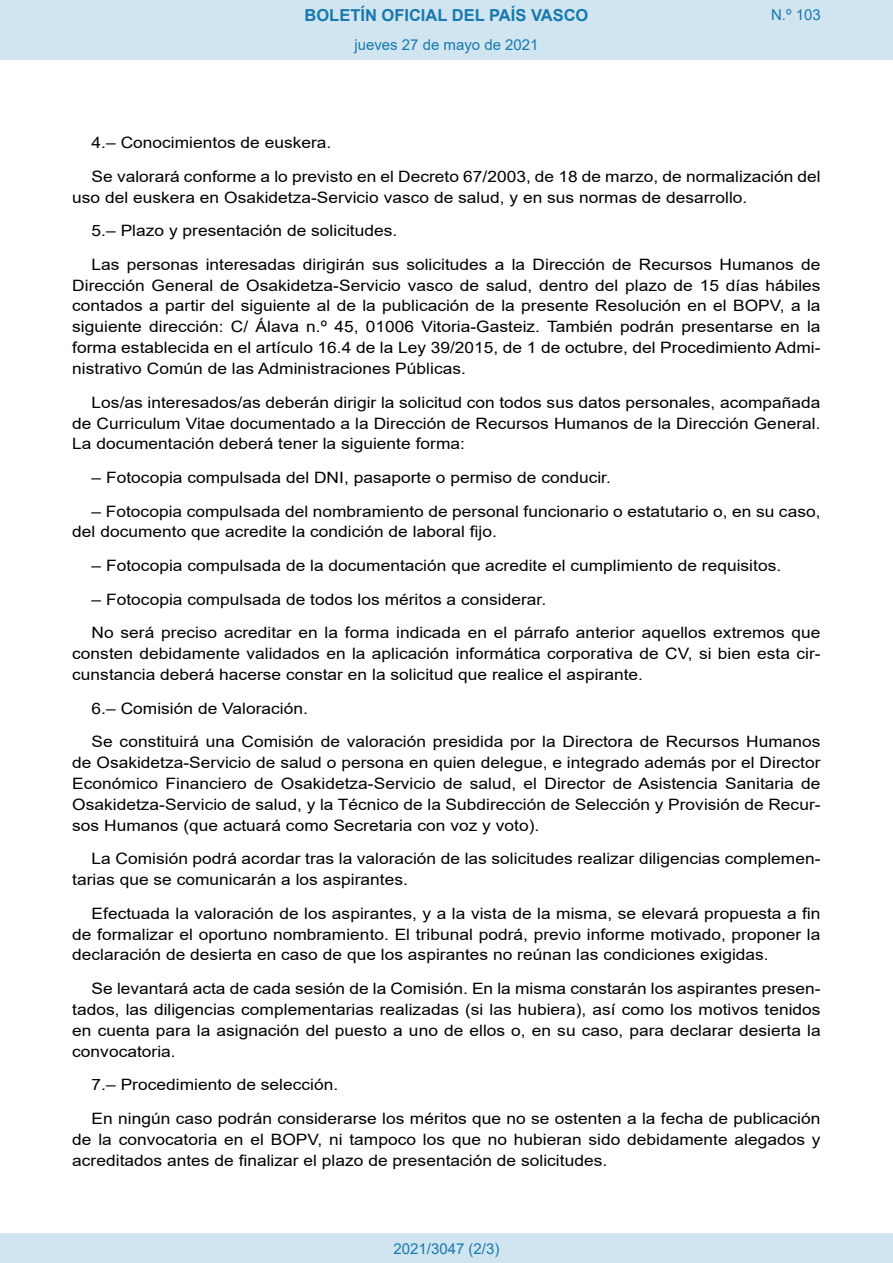
<style>
.page{position:relative;width:893px;height:1263px;background:#fff}
.page>*{position:absolute;margin:0;border:0;box-sizing:border-box;transform-origin:0 0}
.t1{font:700 16.5px "Arial";color:#1879ad}
.BOPVDetalle{font:15.6px/20.9px "Arial";color:#000;text-align:justify;scale:1.11 1}
.Paginacion_Centro{font:15px "Arial";color:#1879ad}
</style>
<div class="page">
<div style="left:0;top:0;width:893px;height:60px;background:#d0e5f0"></div>
<div style="left:0;top:1233px;width:893px;height:30px;background:#d0e5f0"></div>
<p class="t1" style="left:305px;top:3px;width:285px">BOLETÍN OFICIAL DEL PAÍS VASCO</p>
<p class="Paginacion_Centro" style="left:354px;top:35px;width:186px">jueves 27 de mayo de 2021</p>
<p class="Paginacion_Centro" style="left:771px;top:5px;width:51px">N.º 103</p>
<p class="BOPVDetalle" style="left:92px;top:132px;width:218px">4.– Conocimientos de euskera.</p>
<p class="BOPVDetalle" style="left:72px;top:166px;width:676px;text-indent:19px">Se valorará conforme a lo previsto en el Decreto 67/2003, de 18 de marzo, de normalización del uso del euskera en Osakidetza-Servicio vasco de salud, y en sus normas de desarrollo.</p>
<p class="BOPVDetalle" style="left:92px;top:220px;width:277px">5.– Plazo y presentación de solicitudes.</p>
<p class="BOPVDetalle" style="left:72px;top:254px;width:676px;text-indent:19px">Las personas interesadas dirigirán sus solicitudes a la Dirección de Recursos Humanos de Dirección General de Osakidetza-Servicio vasco de salud, dentro del plazo de 15 días hábiles contados a partir del siguiente al de la publicación de la presente Resolución en el BOPV, a la siguiente dirección: C/ Álava n.º 45, 01006 Vitoria-Gasteiz. También podrán presentarse en la forma establecida en el artículo 16.4 de la Ley 39/2015, de 1 de octubre, del Procedimiento Admi&shy;nistrativo Común de las Administraciones Públicas.</p>
<p class="BOPVDetalle" style="left:72px;top:392px;width:676px;text-indent:19px">Los/as interesados/as deberán dirigir la solicitud con todos sus datos personales, acompañada de Curriculum Vitae documentado a la Dirección de Recursos Humanos de la Dirección General.<br>La documentación deberá tener la siguiente forma:</p>
<p class="BOPVDetalle" style="left:92px;top:467px;width:469px">– Fotocopia compulsada del DNI, pasaporte o permiso de conducir.</p>
<p class="BOPVDetalle" style="left:72px;top:501px;width:676px;text-indent:19px">– Fotocopia compulsada del nombramiento de personal funcionario o estatutario o, en su caso, del documento que acredite la condición de laboral fijo.</p>
<p class="BOPVDetalle" style="left:92px;top:555px;width:623px">– Fotocopia compulsada de la documentación que acredite el cumplimiento de requisitos.</p>
<p class="BOPVDetalle" style="left:92px;top:589px;width:411px">– Fotocopia compulsada de todos los méritos a considerar.</p>
<p class="BOPVDetalle" style="left:72px;top:622px;width:676px;text-indent:19px">No será preciso acreditar en la forma indicada en el párrafo anterior aquellos extremos que consten debidamente validados en la aplicación informática corporativa de CV, si bien esta cir&shy;cunstancia deberá hacerse constar en la solicitud que realice el aspirante.</p>
<p class="BOPVDetalle" style="left:92px;top:697px;width:196px">6.– Comisión de Valoración.</p>
<p class="BOPVDetalle" style="left:72px;top:731px;width:676px;text-indent:19px">Se constituirá una Comisión de valoración presidida por la Directora de Recursos Humanos de Osakidetza-Servicio de salud o persona en quien delegue, e integrado además por el Director Económico Financiero de Osakidetza-Servicio de salud, el Director de Asistencia Sanitaria de Osakidetza-Servicio de salud, y la Técnico de la Subdirección de Selección y Provisión de Recur&shy;sos Humanos (que actuará como Secretaria con voz y voto).</p>
<p class="BOPVDetalle" style="left:72px;top:848px;width:676px;text-indent:19px">La Comisión podrá acordar tras la valoración de las solicitudes realizar diligencias complemen&shy;tarias que se comunicarán a los aspirantes.</p>
<p class="BOPVDetalle" style="left:72px;top:903px;width:676px;text-indent:19px">Efectuada la valoración de los aspirantes, y a la vista de la misma, se elevará propuesta a fin de formalizar el oportuno nombramiento. El tribunal podrá, previo informe motivado, proponer la declaración de desierta en caso de que los aspirantes no reúnan las condiciones exigidas.</p>
<p class="BOPVDetalle" style="left:72px;top:978px;width:676px;text-indent:19px">Se levantará acta de cada sesión de la Comisión. En la misma constarán los aspirantes presen&shy;tados, las diligencias complementarias realizadas (si las hubiera), así como los motivos tenidos en cuenta para la asignación del puesto a uno de ellos o, en su caso, para declarar desierta la convocatoria.</p>
<p class="BOPVDetalle" style="left:92px;top:1074px;width:224px">7.– Procedimiento de selección.</p>
<p class="BOPVDetalle" style="left:72px;top:1108px;width:676px;text-indent:19px">En ningún caso podrán considerarse los méritos que no se ostenten a la fecha de publicación de la convocatoria en el BOPV, ni tampoco los que no hubieran sido debidamente alegados y acreditados antes de finalizar el plazo de presentación de solicitudes.</p>
<p class="Paginacion_Centro" style="left:393px;top:1238px;width:107px">2021/3047 (2/3)</p>
</div>
